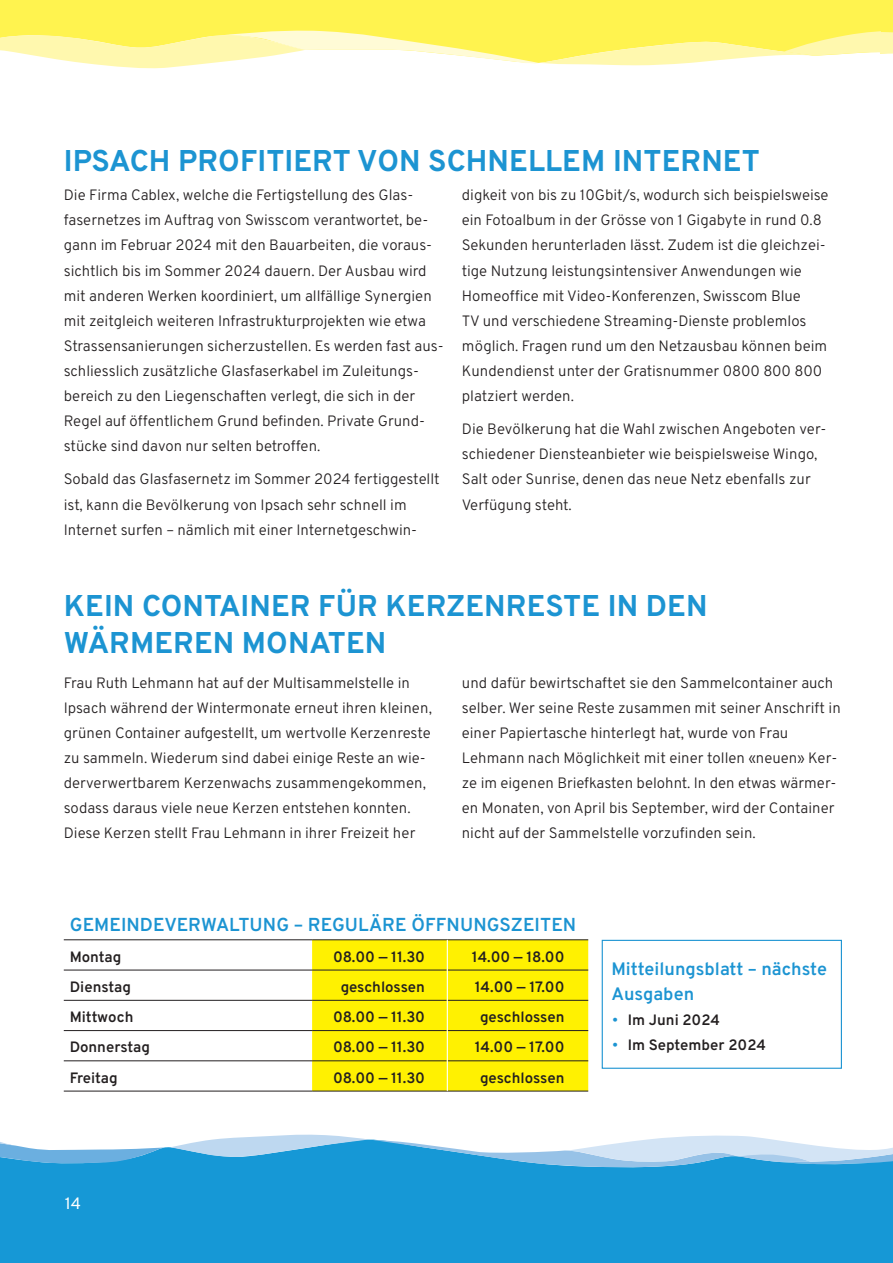
<style>
.page{position:relative;width:893px;height:1263px;background:#fff}
.page>*{position:absolute;margin:0;border:0;box-sizing:border-box;transform-origin:0 0}
.t1{font:700 30px/37px "Overpass";color:#1c94d2}
.t2{font:600 18.75px "Overpass";color:#1c94d2}
.t3{font:600 18px/25px "Overpass";color:#1c94d2}
.t4{font:16.5px "Overpass";color:#fff}
.t5{font:300 15px/25px "Overpass";color:#231f20}
.t6{font:600 15px "Overpass";color:#231f20}
.s1{font-weight:300;font-size:18px;color:#1c94d2}
</style>
<div class="page">
<div style="left:0;top:1167px;width:893px;height:96px;background:#1698d6"></div>
<svg style="left:0;top:1134px;width:893px;height:33px"></svg>
<svg style="left:0;top:0;width:893px;height:69px;background:#fff681"></svg>
<svg style="left:64px;top:940px;width:524px;height:151px"></svg>
<hr style="left:64px;top:939px;width:248px;height:1px;background:#231f20">
<hr style="left:312px;top:939px;width:135px;height:1px;background:#231f20">
<hr style="left:447px;top:939px;width:141px;height:1px;background:#231f20">
<hr style="left:64px;top:970px;width:248px;height:1px;background:#231f20">
<hr style="left:312px;top:970px;width:135px;height:1px;background:#231f20">
<hr style="left:448px;top:970px;width:140px;height:1px;background:#231f20">
<hr style="left:64px;top:1000px;width:248px;height:1px;background:#231f20">
<hr style="left:312px;top:1000px;width:135px;height:1px;background:#231f20">
<hr style="left:448px;top:1000px;width:140px;height:1px;background:#231f20">
<hr style="left:64px;top:1030px;width:248px;height:1px;background:#231f20">
<hr style="left:312px;top:1030px;width:135px;height:1px;background:#231f20">
<hr style="left:448px;top:1030px;width:140px;height:1px;background:#231f20">
<hr style="left:64px;top:1060px;width:248px;height:1px;background:#231f20">
<hr style="left:312px;top:1060px;width:135px;height:1px;background:#231f20">
<hr style="left:448px;top:1060px;width:140px;height:1px;background:#231f20">
<hr style="left:64px;top:1091px;width:248px;height:1px;background:#231f20">
<hr style="left:312px;top:1091px;width:135px;height:1px;background:#231f20">
<hr style="left:447px;top:1091px;width:141px;height:1px;background:#231f20">
<hr style="left:447px;top:940px;width:1px;height:30px;background:#fff">
<hr style="left:447px;top:970px;width:1px;height:30px;background:#fff">
<hr style="left:447px;top:1000px;width:1px;height:30px;background:#fff">
<hr style="left:447px;top:1030px;width:1px;height:31px;background:#fff">
<hr style="left:447px;top:1061px;width:1px;height:30px;background:#fff">
<div style="left:602px;top:940px;width:240px;height:129px;border:1px solid #1c94d2"></div>
<h1 class="t1" style="left:64px;top:141px;width:698px">IPSACH PROFITIERT VON SCHNELLEM INTERNET</h1>
<p class="t5" style="left:64px;top:182px;width:381px">Die Firma Cablex, welche die Fertigstellung des Glas&shy;fasernetzes im Auftrag von Swisscom verantwortet, be&shy;gann im Februar 2024 mit den Bauarbeiten, die voraus&shy;sichtlich bis im Sommer 2024 dauern. Der Ausbau wird mit anderen Werken koordiniert, um allfällige Synergien mit zeitgleich weiteren Infrastrukturprojekten wie etwa Strassensanierungen sicherzustellen. Es werden fast aus&shy;schliesslich zusätzliche Glasfaserkabel im Zuleitungs&shy;bereich zu den Liegenschaften verlegt, die sich in der Regel auf öffentlichem Grund befinden. Private Grund&shy;stücke sind davon nur selten betroffen.</p>
<p class="t5" style="left:64px;top:466px;width:378px">Sobald das Glasfasernetz im Sommer 2024 fertiggestellt ist, kann die Bevölkerung von Ipsach sehr schnell im<br>Internet surfen – nämlich mit einer Internetgeschwin-</p>
<p class="t5" style="left:462px;top:182px;width:368px">digkeit von bis zu 10Gbit/s, wodurch sich beispielsweise ein Fotoalbum in der Grösse von 1 Gigabyte in rund 0.8<br>Sekunden herunterladen lässt. Zudem ist die gleichzei&shy;tige Nutzung leistungsintensiver Anwendungen wie Homeoffice mit Video-Konferenzen, Swisscom Blue<br>TV und verschiedene Streaming-Dienste problemlos möglich. Fragen rund um den Netzausbau können beim Kundendienst unter der Gratisnummer 0800 800 800 platziert werden.</p>
<p class="t5" style="left:462px;top:416px;width:366px">Die Bevölkerung hat die Wahl zwischen Angeboten ver&shy;schiedener Diensteanbieter wie beispielsweise Wingo, Salt oder Sunrise, denen das neue Netz ebenfalls zur Verfügung steht.</p>
<h1 class="t1" style="left:64px;top:586px;width:645px">KEIN CONTAINER FÜR KERZENRESTE IN DEN<br>WÄRMEREN MONATEN</h1>
<p class="t5" style="left:64px;top:670px;width:370px">Frau Ruth Lehmann hat auf der Multisammelstelle in Ipsach während der Wintermonate erneut ihren kleinen, grünen Container aufgestellt, um wertvolle Kerzenreste zu sammeln. Wiederum sind dabei einige Reste an wie&shy;derverwertbarem Kerzenwachs zusammengekommen, sodass daraus viele neue Kerzen entstehen konnten.<br>Diese Kerzen stellt Frau Lehmann in ihrer Freizeit her</p>
<p class="t5" style="left:462px;top:670px;width:380px">und dafür bewirtschaftet sie den Sammelcontainer auch selber. Wer seine Reste zusammen mit seiner Anschrift in einer Papiertasche hinterlegt hat, wurde von Frau Lehmann nach Möglichkeit mit einer tollen «neuen» Ker&shy;ze im eigenen Briefkasten belohnt. In den etwas wärmer&shy;en Monaten, von April bis September, wird der Container nicht auf der Sammelstelle vorzufinden sein.</p>
<p class="t2" style="left:70px;top:910px;width:508px">GEMEINDEVERWALTUNG – REGULÄRE ÖFFNUNGSZEITEN</p>
<p class="t6" style="left:70px;top:944px;width:53px">Montag</p>
<p class="t6" style="left:333px;top:944px;width:93px">08.00 — 11.30</p>
<p class="t6" style="left:472px;top:944px;width:94px">14.00 — 18.00</p>
<p class="t6" style="left:70px;top:974px;width:63px">Dienstag</p>
<p class="t6" style="left:341px;top:974px;width:86px">geschlossen</p>
<p class="t6" style="left:475px;top:974px;width:91px">14.00 — 17.00</p>
<p class="t6" style="left:70px;top:1005px;width:65px">Mittwoch</p>
<p class="t6" style="left:333px;top:1005px;width:93px">08.00 — 11.30</p>
<p class="t6" style="left:480px;top:1005px;width:86px">geschlossen</p>
<p class="t6" style="left:70px;top:1035px;width:82px">Donnerstag</p>
<p class="t6" style="left:333px;top:1035px;width:93px">08.00 — 11.30</p>
<p class="t6" style="left:475px;top:1035px;width:91px">14.00 — 17.00</p>
<p class="t6" style="left:70px;top:1065px;width:50px">Freitag</p>
<p class="t6" style="left:333px;top:1065px;width:93px">08.00 — 11.30</p>
<p class="t6" style="left:480px;top:1065px;width:86px">geschlossen</p>
<p class="t3" style="left:611px;top:955px;width:217px">Mitteilungsblatt – nächste<br>Ausgaben</p>
<p class="t6" style="left:611px;top:1007px;width:110px"><span class="s1">•</span> Im Juni 2024</p>
<p class="t6" style="left:611px;top:1032px;width:156px"><span class="s1">•</span> Im September 2024</p>
<p class="t4" style="left:65px;top:1190px;width:18px">14</p>
</div>
